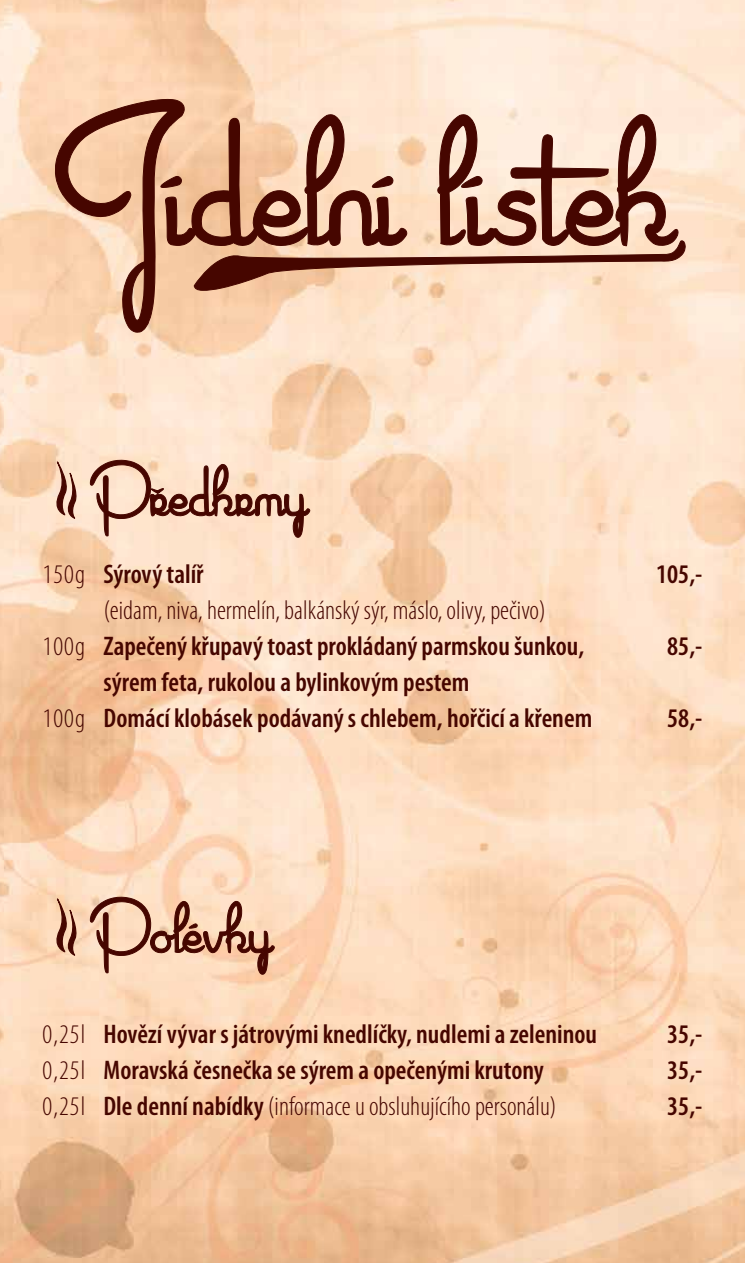
<style>
.page{position:relative;width:745px;height:1263px;background:#fff}
.page>*{position:absolute;margin:0;border:0;box-sizing:border-box;transform-origin:0 0}
.t1{font:153px "Marguerite";letter-spacing:.03em;color:#460600}
.t2{font:60px "Marguerite";letter-spacing:.03em;color:#460600}
.t3{font:600 condensed 27px/36px "Myriad Pro";color:#460600}
.t4{font:300 condensed 27px/36px "Myriad Pro";color:#460600;text-align:justify}
.s1{font-size:237px}
.s2{font-weight:300}
</style>
<div class="page">
<img style="left:0;top:0;width:744px;height:1263px">
<svg style="left:51px;top:462px;width:28px;height:57px;background:#cba592"></svg>
<svg style="left:90px;top:459px;width:220px;height:79px;background:#eecfb8"></svg>
<svg style="left:90px;top:896px;width:185px;height:79px;background:#ebc6aa"></svg>
<svg style="left:51px;top:899px;width:28px;height:57px;background:#ca9f85"></svg>
<svg style="left:54px;top:99px;width:631px;height:234px;background:#f3d2b6"></svg>
<h1 class="t1" style="left:55px;top:103px;width:1113px">Jídelní lístek<span class="s1">-</span></h1>
<h2 class="t2" style="left:89px;top:460px;width:219px">Predkrmy</h2>
<h2 class="t2" style="left:165px;top:520px;width:51px;rotate:-180deg">ˆ</h2>
<p class="t4" style="left:43px;top:557px;width:44px">150g</p>
<p class="t4" style="left:43px;top:629px;width:44px">100g</p>
<p class="t4" style="left:43px;top:701px;width:44px">100g</p>
<p class="t3" style="left:103px;top:557px;width:101px">Sýrový talíř</p>
<p class="t4" style="left:103px;top:593px;width:443px">(eidam, niva, hermelín, balkánský sýr, máslo, olivy, pečivo)</p>
<p class="t3" style="left:103px;top:629px;width:490px">Zapečený křupavý toast prokládaný parmskou šunkou, sýrem feta, rukolou a bylinkovým pestem<br>Domácí klobásek podávaný s chlebem, hořčicí a křenem</p>
<h2 class="t2" style="left:89px;top:897px;width:184px">Polévky</h2>
<p class="t3" style="left:655px;top:557px;width:48px">105,-</p>
<p class="t3" style="left:666px;top:629px;width:37px">85,-</p>
<p class="t3" style="left:666px;top:701px;width:37px">58,-</p>
<p class="t4" style="left:43px;top:1016px;width:44px">0,25l 0,25l 0,25l</p>
<p class="t3" style="left:666px;top:1016px;width:37px;text-align:justify">35,- 35,- 35,-</p>
<p class="t3" style="left:103px;top:1016px;width:495px">Hovězí vývar s játrovými knedlíčky, nudlemi a zeleninou<br>Moravská česnečka se sýrem a opečenými krutony<br>Dle denní nabídky <span class="s2">(informace u obsluhujícího personálu)</span></p>
</div>
